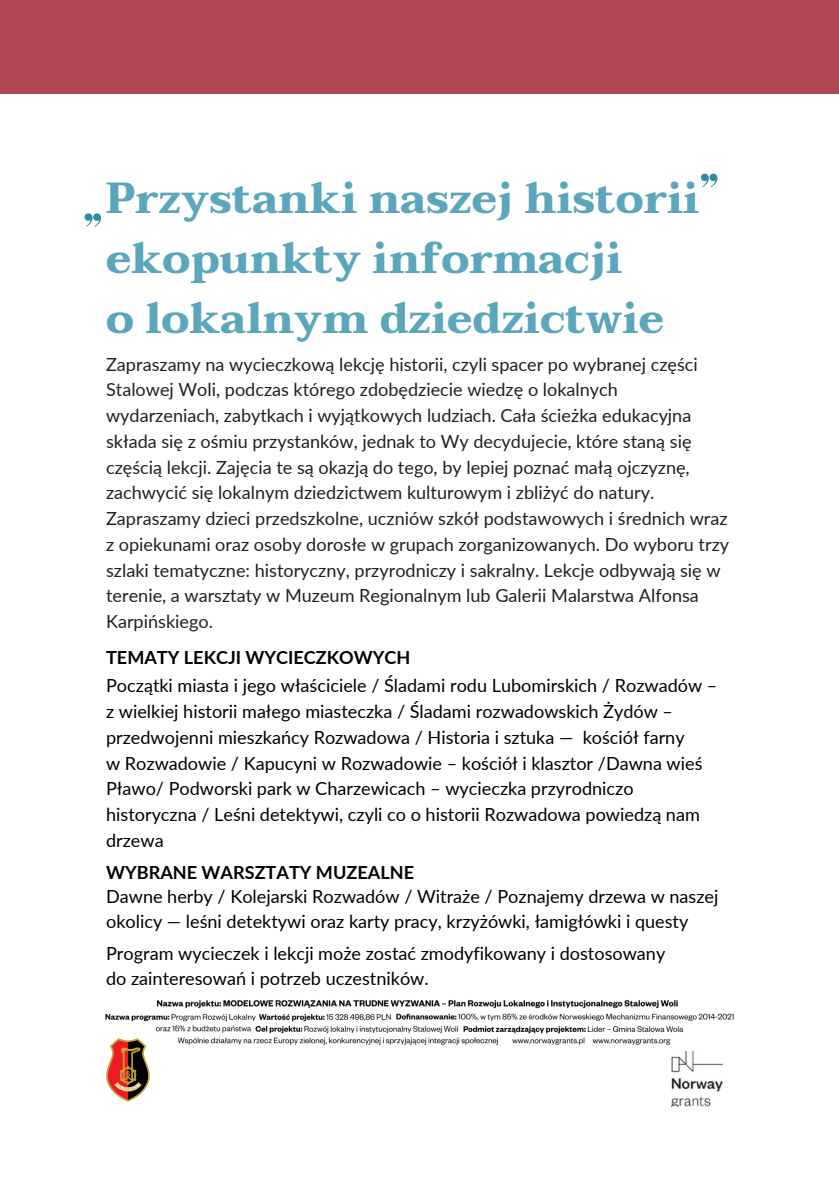
<style>
.page{position:relative;width:839px;height:1191px;background:#fff}
.page>*{position:absolute;margin:0;border:0;box-sizing:border-box;transform-origin:0 0}
.t1{font:700 43.4px/60px "Taviraj";color:#5ba6bb}
.t2{font:18px/25.8px "Lato";color:#231f20}
.t3{font:18px/25.8px "Lato";color:#000}
.t4{font:700 18px "Lato";color:#000}
</style>
<div class="page">
<div style="left:0;top:0;width:838px;height:93px;background:#b24856"></div>
<img style="left:106px;top:1053px;width:44px;height:48px">
<img style="left:671px;top:1053px;width:51px;height:54px">
<img style="left:105px;top:999px;width:629px;height:54px">
<svg style="left:701px;top:174px;width:16px;height:13px"></svg>
<svg style="left:85px;top:213px;width:16px;height:14px"></svg>
<p class="t1" style="left:106px;top:168px;width:594px">Przystanki naszej historii ekopunkty informacji<br>o lokalnym dziedzictwie</p>
<h1 class="t2" style="left:106px;top:351px;width:593px">Zapraszamy na wycieczkową lekcję historii, czyli spacer po wybranej części Stalowej Woli, podczas którego zdobędziecie wiedzę o lokalnych wydarzeniach, zabytkach i wyjątkowych ludziach. Cała ścieżka edukacyjna składa się z ośmiu przystanków, jednak to Wy decydujecie, które staną się częścią lekcji. Zajęcia te są okazją do tego, by lepiej poznać małą ojczyznę, zachwycić się lokalnym dziedzictwem kulturowym i zbliżyć do natury.</h1>
<p class="t2" style="left:106px;top:505px;width:624px">Zapraszamy dzieci przedszkolne, uczniów szkół podstawowych i średnich wraz z opiekunami oraz osoby dorosłe w grupach zorganizowanych. Do wyboru trzy szlaki tematyczne: historyczny, przyrodniczy i sakralny. Lekcje odbywają się w terenie, a warsztaty w Muzeum Regionalnym lub Galerii Malarstwa Alfonsa Karpińskiego.</p>
<p class="t4" style="left:106px;top:646px;width:306px">TEMATY LEKCJI WYCIECZKOWYCH</p>
<p class="t3" style="left:106px;top:673px;width:612px">Początki miasta i jego właściciele / Śladami rodu Lubomirskich / Rozwadów – z wielkiej historii małego miasteczka / Śladami rozwadowskich Żydów – przedwojenni mieszkańcy Rozwadowa / Historia i sztuka — kościół farny<br>w Rozwadowie / Kapucyni w Rozwadowie – kościół i klasztor /Dawna wieś Pławo/ Podworski park w Charzewicach – wycieczka przyrodniczo historyczna / Leśni detektywi, czyli co o historii Rozwadowa powiedzą nam drzewa</p>
<p class="t4" style="left:106px;top:861px;width:309px">WYBRANE WARSZTATY MUZEALNE</p>
<p class="t3" style="left:106px;top:884px;width:613px;line-height:24.4px">Dawne herby / Kolejarski Rozwadów / Witraże / Poznajemy drzewa w naszej okolicy — leśni detektywi oraz karty pracy, krzyżówki, łamigłówki i questy</p>
<p class="t3" style="left:106px;top:941px;width:560px;line-height:24.4px">Program wycieczek i lekcji może zostać zmodyfikowany i dostosowany do zainteresowań i potrzeb uczestników.</p>
</div>
